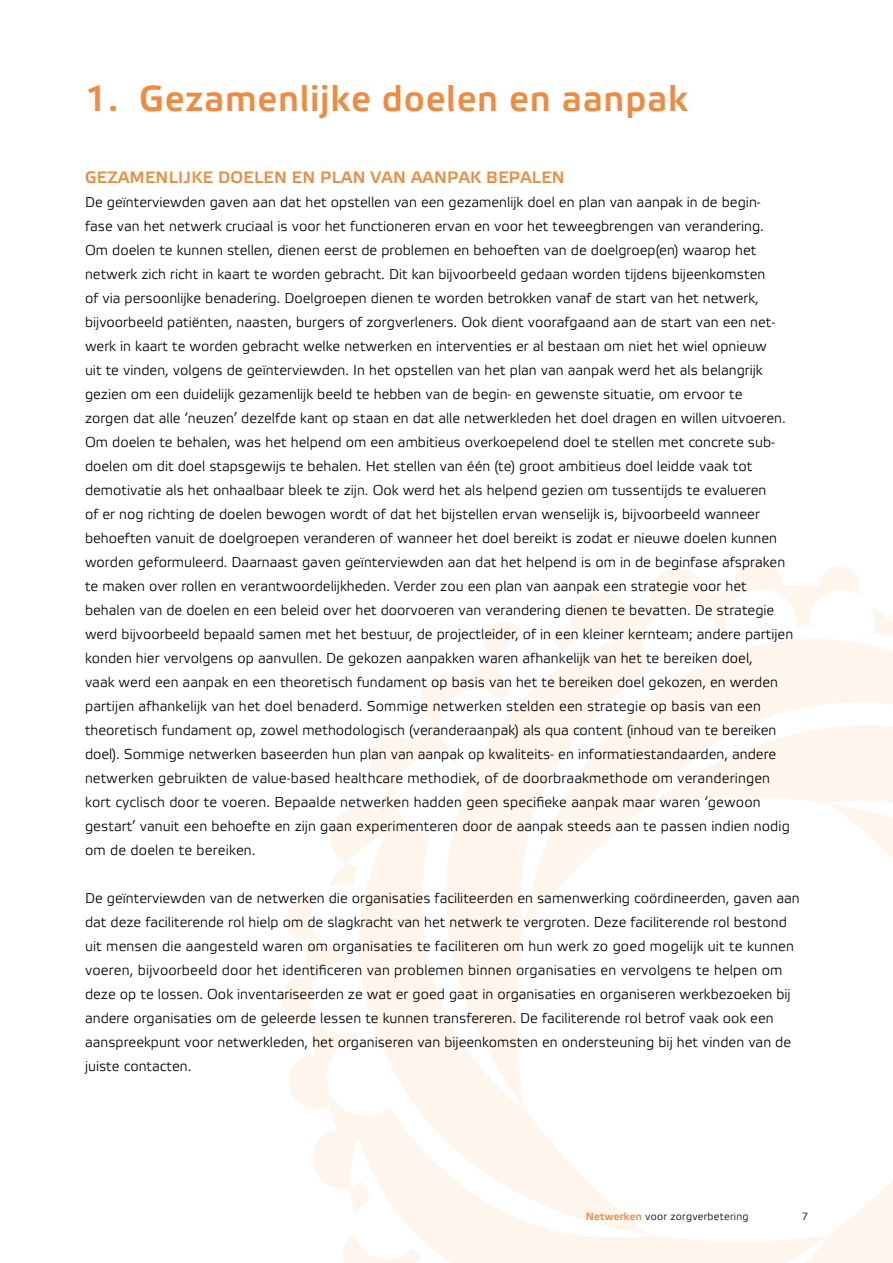
<style>
.page{position:relative;width:893px;height:1263px;background:#fff}
.page>*{position:absolute;margin:0;border:0;box-sizing:border-box;transform-origin:0 0}
.t1{font:700 36px "Etelka Light Pro";letter-spacing:.02em;color:#f18a3d}
.t2{font:700 16.5px "Etelka Light Pro";letter-spacing:.02em;color:#f18a3d}
.t3{font:14.25px/24px "Etelka Light Pro";color:#000}
.t4{font:10.5px "Etelka Light Pro";letter-spacing:.02em;color:#000}
.s1{font-weight:700;color:#f18a3d}
</style>
<div class="page">
<svg style="left:861px;top:644px;width:32px;height:60px;background:#fef5ed"></svg>
<svg style="left:331px;top:737px;width:79px;height:161px;fill:#fef5ec"></svg>
<svg style="left:828px;top:1181px;width:65px;height:82px;fill:#fef5ec"></svg>
<svg style="left:861px;top:726px;width:32px;height:132px;fill:#fef5ec"></svg>
<svg style="left:873px;top:609px;width:20px;height:28px"></svg>
<svg style="left:410px;top:560px;width:451px;height:338px"></svg>
<svg style="left:281px;top:898px;width:547px;height:365px"></svg>
<svg style="left:329px;top:863px;width:28px;height:24px"></svg>
<h1 class="t1" style="left:85px;top:79px;width:604px">1. Gezamenlijke doelen en aanpak</h1>
<p class="t2" style="left:85px;top:168px;width:481px">GEZAMENLIJKE DOELEN EN PLAN VAN AANPAK BEPALEN</p>
<p class="t3" style="left:85px;top:191px;width:710px">De geïnterviewden gaven aan dat het opstellen van een gezamenlijk doel en plan van aanpak in de begin-<br>fase van het netwerk cruciaal is voor het functioneren ervan en voor het teweegbrengen van verandering.<br>Om doelen te kunnen stellen, dienen eerst de problemen en behoeften van de doelgroep(en) waarop het netwerk zich richt in kaart te worden gebracht. Dit kan bijvoorbeeld gedaan worden tijdens bijeenkomsten<br>of via persoonlijke benadering. Doelgroepen dienen te worden betrokken vanaf de start van het netwerk, bijvoorbeeld patiënten, naasten, burgers of zorgverleners. Ook dient voorafgaand aan de start van een net&shy;werk in kaart te worden gebracht welke netwerken en interventies er al bestaan om niet het wiel opnieuw<br>uit te vinden, volgens de geïnterviewden. In het opstellen van het plan van aanpak werd het als belangrijk gezien om een duidelijk gezamenlijk beeld te hebben van de begin- en gewenste situatie, om ervoor te<br>zorgen dat alle ‘neuzen’ dezelfde kant op staan en dat alle netwerkleden het doel dragen en willen uitvoeren.<br>Om doelen te behalen, was het helpend om een ambitieus overkoepelend doel te stellen met concrete sub&shy;doelen om dit doel stapsgewijs te behalen. Het stellen van één (te) groot ambitieus doel leidde vaak tot demotivatie als het onhaalbaar bleek te zijn. Ook werd het als helpend gezien om tussentijds te evalueren<br>of er nog richting de doelen bewogen wordt of dat het bijstellen ervan wenselijk is, bijvoorbeeld wanneer behoeften vanuit de doelgroepen veranderen of wanneer het doel bereikt is zodat er nieuwe doelen kunnen worden geformuleerd. Daarnaast gaven geïnterviewden aan dat het helpend is om in de beginfase afspraken te maken over rollen en verantwoordelijkheden. Verder zou een plan van aanpak een strategie voor het behalen van de doelen en een beleid over het doorvoeren van verandering dienen te bevatten. De strategie werd bijvoorbeeld bepaald samen met het bestuur, de projectleider, of in een kleiner kernteam; andere partijen konden hier vervolgens op aanvullen. De gekozen aanpakken waren afhankelijk van het te bereiken doel,<br>vaak werd een aanpak en een theoretisch fundament op basis van het te bereiken doel gekozen, en werden partijen afhankelijk van het doel benaderd. Sommige netwerken stelden een strategie op basis van een theoretisch fundament op, zowel methodologisch (veranderaanpak) als qua content (inhoud van te bereiken doel). Sommige netwerken baseerden hun plan van aanpak op kwaliteits- en informatiestandaarden, andere netwerken gebruikten de value-based healthcare methodiek, of de doorbraakmethode om veranderingen kort cyclisch door te voeren. Bepaalde netwerken hadden geen specifieke aanpak maar waren ‘gewoon gestart’ vanuit een behoefte en zijn gaan experimenteren door de aanpak steeds aan te passen indien nodig om de doelen te bereiken.</p>
<p class="t3" style="left:85px;top:887px;width:716px">De geïnterviewden van de netwerken die organisaties faciliteerden en samenwerking coördineerden, gaven aan dat deze faciliterende rol hielp om de slagkracht van het netwerk te vergroten. Deze faciliterende rol bestond uit mensen die aangesteld waren om organisaties te faciliteren om hun werk zo goed mogelijk uit te kunnen voeren, bijvoorbeeld door het identificeren van problemen binnen organisaties en vervolgens te helpen om deze op te lossen. Ook inventariseerden ze wat er goed gaat in organisaties en organiseren werkbezoeken bij andere organisaties om de geleerde lessen te kunnen transfereren. De faciliterende rol betrof vaak ook een aanspreekpunt voor netwerkleden, het organiseren van bijeenkomsten en ondersteuning bij het vinden van de juiste contacten.</p>
<p class="t4" style="left:586px;top:1210px;width:164px"><span class="s1">Netwerken</span> voor zorgverbetering</p>
<p class="t4" style="left:801px;top:1210px;width:8px">7</p>
</div>
